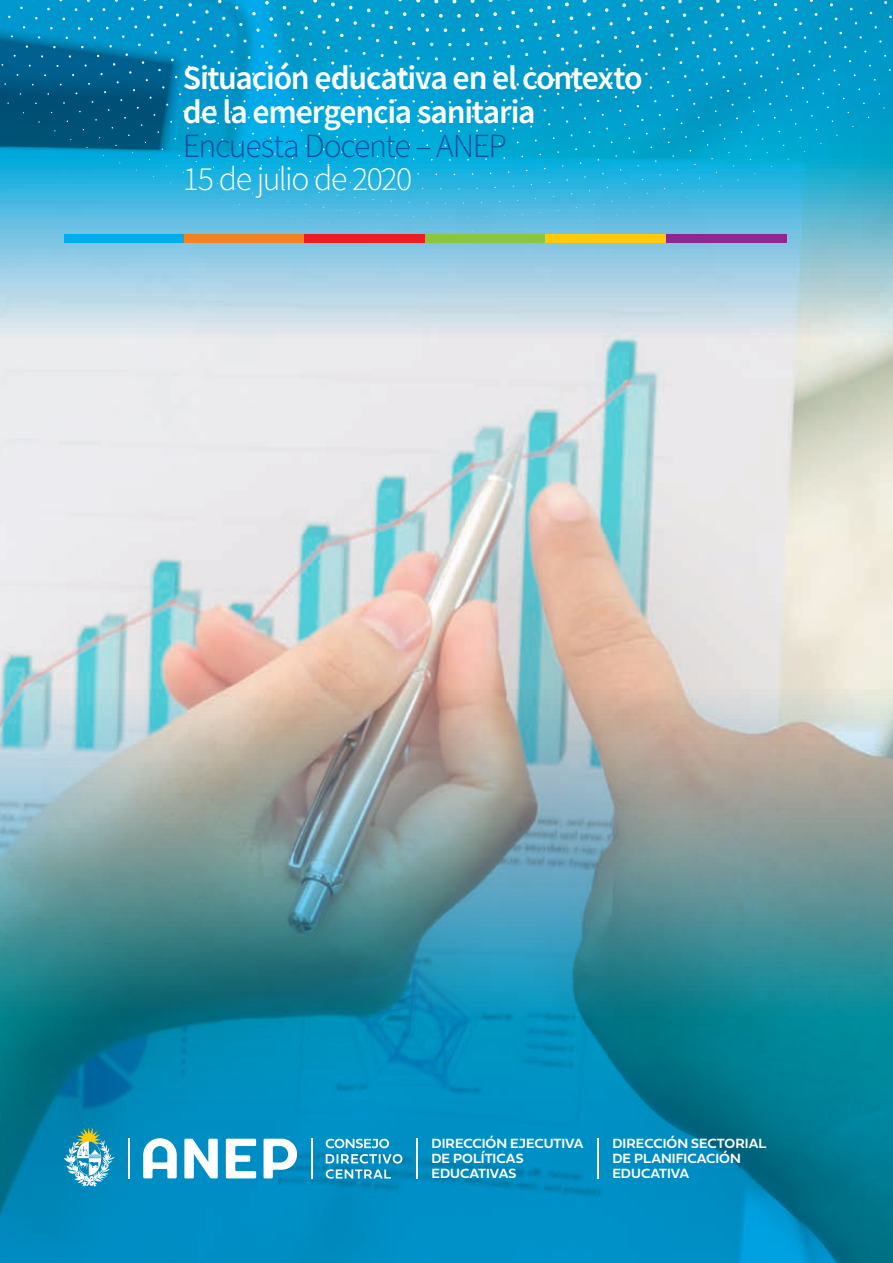
<style>
.page{position:relative;width:893px;height:1263px;background:#fff}
.page>*{position:absolute;margin:0;border:0;box-sizing:border-box;transform-origin:0 0}
.t1{font:600 33.75px/33.8px "Source Sans Pro";letter-spacing:-.035em;color:#fff}
.t2{font:300 33.75px "Source Sans Pro";letter-spacing:-.04em;color:#0d4da1}
.t3{font:300 33.75px "Source Sans Pro";letter-spacing:-.045em;color:#fff}
.t4{font:700 13.95px/15px "Fieldwork Hum Demi";color:#fff}
</style>
<div class="page">
<img style="left:0;top:1px;width:893px;height:1262px">
<svg style="left:331px;top:3px;width:4px;height:3px"></svg>
<svg style="left:403px;top:12px;width:3px;height:4px"></svg>
<svg style="left:421px;top:13px;width:4px;height:4px"></svg>
<svg style="left:439px;top:14px;width:4px;height:4px"></svg>
<svg style="left:457px;top:14px;width:4px;height:4px"></svg>
<svg style="left:475px;top:13px;width:4px;height:4px"></svg>
<svg style="left:493px;top:12px;width:4px;height:4px"></svg>
<svg style="left:511px;top:11px;width:4px;height:3px"></svg>
<svg style="left:529px;top:9px;width:4px;height:3px"></svg>
<svg style="left:547px;top:6px;width:4px;height:4px"></svg>
<svg style="left:565px;top:3px;width:4px;height:3px"></svg>
<svg style="left:265px;top:1px;width:4px;height:4px"></svg>
<svg style="left:283px;top:6px;width:3px;height:4px"></svg>
<svg style="left:300px;top:11px;width:4px;height:3px"></svg>
<svg style="left:335px;top:18px;width:4px;height:4px"></svg>
<svg style="left:353px;top:21px;width:4px;height:4px"></svg>
<svg style="left:371px;top:24px;width:4px;height:3px"></svg>
<svg style="left:389px;top:26px;width:4px;height:3px"></svg>
<svg style="left:407px;top:27px;width:4px;height:4px"></svg>
<svg style="left:425px;top:28px;width:4px;height:4px"></svg>
<svg style="left:444px;top:28px;width:3px;height:4px"></svg>
<svg style="left:462px;top:28px;width:3px;height:4px"></svg>
<svg style="left:570px;top:16px;width:3px;height:4px"></svg>
<svg style="left:587px;top:13px;width:4px;height:3px"></svg>
<svg style="left:605px;top:8px;width:3px;height:4px"></svg>
<svg style="left:622px;top:3px;width:4px;height:4px"></svg>
<svg style="left:252px;top:12px;width:4px;height:3px"></svg>
<svg style="left:269px;top:17px;width:4px;height:4px"></svg>
<svg style="left:322px;top:30px;width:4px;height:4px"></svg>
<svg style="left:448px;top:43px;width:4px;height:3px"></svg>
<svg style="left:466px;top:43px;width:4px;height:3px"></svg>
<svg style="left:484px;top:42px;width:4px;height:3px"></svg>
<svg style="left:538px;top:37px;width:4px;height:3px"></svg>
<svg style="left:556px;top:34px;width:4px;height:3px"></svg>
<svg style="left:574px;top:30px;width:4px;height:4px"></svg>
<svg style="left:609px;top:22px;width:4px;height:4px"></svg>
<svg style="left:627px;top:17px;width:3px;height:4px"></svg>
<svg style="left:644px;top:12px;width:4px;height:3px"></svg>
<svg style="left:661px;top:6px;width:4px;height:4px"></svg>
<svg style="left:188px;top:3px;width:4px;height:4px"></svg>
<svg style="left:205px;top:10px;width:4px;height:4px"></svg>
<svg style="left:256px;top:28px;width:4px;height:4px"></svg>
<svg style="left:291px;top:38px;width:4px;height:3px"></svg>
<svg style="left:309px;top:42px;width:3px;height:4px"></svg>
<svg style="left:596px;top:40px;width:4px;height:4px"></svg>
<svg style="left:631px;top:31px;width:4px;height:3px"></svg>
<svg style="left:159px;top:6px;width:4px;height:3px"></svg>
<svg style="left:176px;top:13px;width:3px;height:4px"></svg>
<svg style="left:721px;top:13px;width:3px;height:4px"></svg>
<svg style="left:758px;top:11px;width:3px;height:4px"></svg>
<div style="left:425px;top:234px;width:121px;height:8px;background:#8bc63e"></div>
<div style="left:64px;top:234px;width:120px;height:8px;background:#00aeef"></div>
<div style="left:546px;top:234px;width:120px;height:8px;background:#feca0a"></div>
<div style="left:184px;top:234px;width:121px;height:8px;background:#f58220"></div>
<div style="left:666px;top:234px;width:121px;height:8px;background:#90268f"></div>
<div style="left:305px;top:234px;width:120px;height:8px;background:#ee1d23"></div>
<svg style="left:143px;top:1138px;width:154px;height:40px"></svg>
<hr style="left:311px;top:1138px;width:1px;height:40px;background:#fff">
<hr style="left:417px;top:1138px;width:1px;height:40px;background:#fff">
<hr style="left:597px;top:1138px;width:2px;height:40px;background:#fff">
<hr style="left:128px;top:1138px;width:1px;height:40px;background:#fff">
<svg style="left:326px;top:1139px;width:76px;height:40px;background:#43a8cf"></svg>
<svg style="left:64px;top:1127px;width:51px;height:60px;background:#57acc1"></svg>
<h1 class="t1" style="left:183px;top:61px;width:461px">Situación educativa en el contexto de la emergencia sanitaria</h1>
<h1 class="t2" style="left:183px;top:125px;width:326px">Encuesta Docente – ANEP</h1>
<h1 class="t3" style="left:183px;top:158px;width:231px">15 de julio de 2020</h1>
<p class="t4" style="left:431px;top:1135px;width:154px">DIRECCIÓN EJECUTIVA<br>DE POLÍTICAS<br>EDUCATIVAS</p>
<p class="t4" style="left:612px;top:1135px;width:156px">DIRECCIÓN SECTORIAL<br>DE PLANIFICACIÓN<br>EDUCATIVA</p>
</div>
